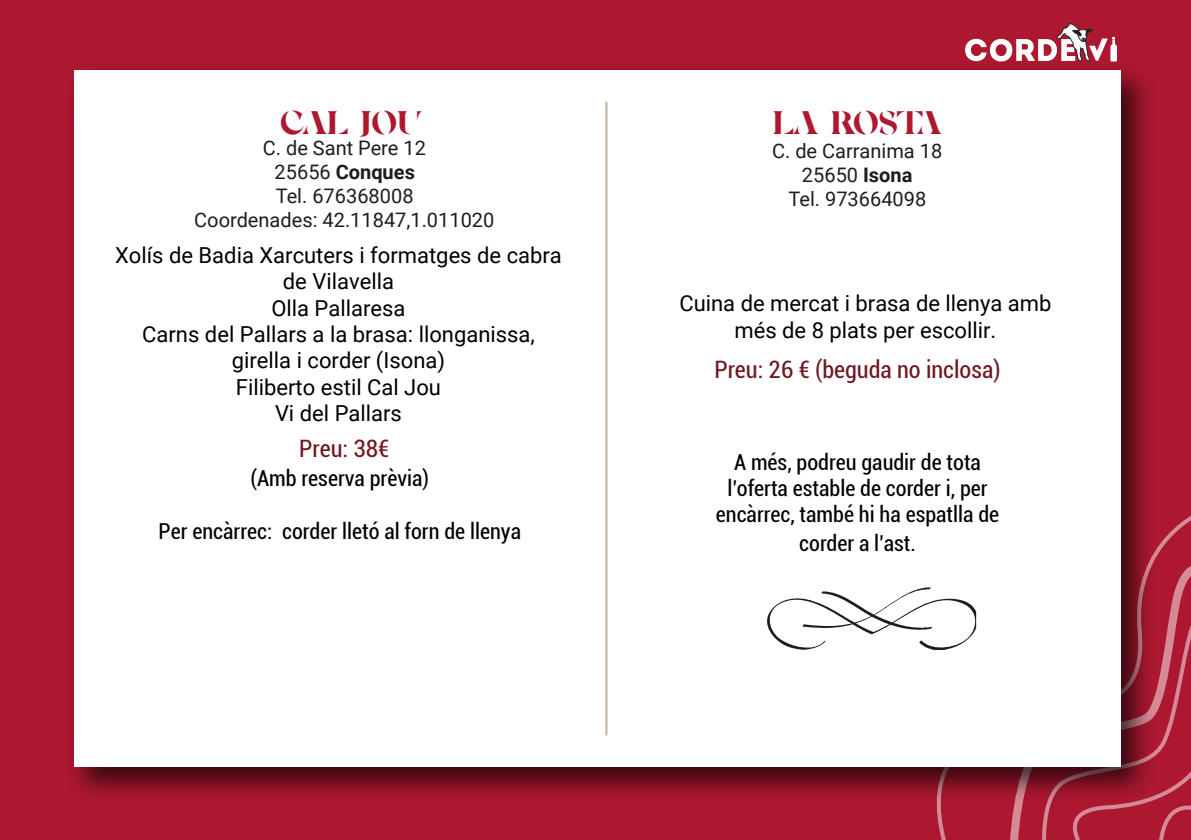
<style>
.page{position:relative;width:1191px;height:840px;background:#fff}
.page>*{position:absolute;margin:0;border:0;box-sizing:border-box;transform-origin:0 0}
.t1{font:condensed 24px "Roboto";color:#6f1922}
.t2{font:22px/26.4px "Roboto";color:#000;text-align:center}
.t3{font:condensed 22px/26.4px "Roboto";color:#000;text-align:center}
.t4{font:20px/24px "Roboto";color:#1d1d1b;text-align:center}
.t5{font:700 20px "Policing Market";color:#ad1830}
.s1{font-weight:700}
</style>
<div class="page">
<div style="left:0;top:0;width:1191px;height:839px;background:#ad1830"></div>
<svg style="left:1010px;top:566px;width:181px;height:273px"></svg>
<svg style="left:1042px;top:611px;width:149px;height:228px"></svg>
<img style="left:72px;top:69px;width:1092px;height:742px">
<div style="left:74px;top:70px;width:1046px;height:695px;background:#fff"></div>
<svg style="left:965px;top:23px;width:152px;height:39px"></svg>
<hr style="left:845px;top:649px;width:29px;height:3px;background:#1d1d1b">
<hr style="left:804px;top:649px;width:41px;height:3px;background:#1d1d1b">
<svg style="left:773px;top:598px;width:29px;height:10px"></svg>
<svg style="left:767px;top:608px;width:37px;height:41px"></svg>
<hr style="left:764px;top:649px;width:40px;height:3px;background:#1d1d1b">
<svg style="left:966px;top:602px;width:8px;height:6px"></svg>
<svg style="left:966px;top:608px;width:11px;height:33px"></svg>
<svg style="left:932px;top:598px;width:34px;height:7px"></svg>
<hr style="left:925px;top:649px;width:41px;height:3px;background:#1d1d1b">
<hr style="left:885px;top:649px;width:40px;height:3px;background:#1d1d1b">
<hr style="left:870px;top:649px;width:15px;height:3px;background:#1d1d1b">
<svg style="left:925px;top:587px;width:6px;height:3px"></svg>
<svg style="left:913px;top:587px;width:12px;height:4px"></svg>
<svg style="left:804px;top:598px;width:17px;height:8px"></svg>
<svg style="left:804px;top:624px;width:17px;height:4px"></svg>
<hr style="left:802px;top:587px;width:2px;height:21px;background:#1d1d1b">
<hr style="left:802px;top:608px;width:2px;height:21px;background:#1d1d1b">
<svg style="left:925px;top:601px;width:7px;height:5px"></svg>
<svg style="left:925px;top:627px;width:7px;height:3px"></svg>
<svg style="left:885px;top:591px;width:40px;height:17px"></svg>
<svg style="left:885px;top:608px;width:40px;height:22px"></svg>
<svg style="left:845px;top:597px;width:40px;height:11px"></svg>
<svg style="left:845px;top:608px;width:40px;height:24px"></svg>
<svg style="left:821px;top:591px;width:24px;height:17px"></svg>
<svg style="left:821px;top:608px;width:24px;height:20px"></svg>
<hr style="left:605px;top:102px;width:2px;height:633px;background:#8b5c3d">
<p class="t5" style="left:280px;top:115px;width:144px">CAL JOU</p>
<p class="t4" style="left:194px;top:135px;width:302px">C. de Sant Pere 12<br>25656 <span class="s1">Conques<br></span>Tel. 676368008<br>Coordenades: 42.11847,1.011020</p>
<p class="t2" style="left:115px;top:241px;width:448px">Xolís de Badia Xarcuters i formatges de cabra de Vilavella<br>Olla Pallaresa<br>Carns del Pallars a la brasa: llonganissa, girella i corder (Isona)<br>Filiberto estil Cal Jou<br>Vi del Pallars</p>
<p class="t1" style="left:299px;top:432px;width:92px">Preu: 38€</p>
<p class="t3" style="left:251px;top:464px;width:180px">(Amb reserva prèvia)</p>
<p class="t3" style="left:159px;top:516px;width:364px">Per encàrrec: corder lletó al forn de llenya</p>
<p class="t5" style="left:772px;top:115px;width:170px">LA ROSTA</p>
<p class="t4" style="left:772px;top:138px;width:172px">C. de Carranima 18<br>25650 <span class="s1">Isona<br></span>Tel. 973664098</p>
<p class="t2" style="left:679px;top:289px;width:374px">Cuina de mercat i brasa de llenya amb més de 8 plats per escollir.</p>
<p class="t1" style="left:714px;top:352px;width:287px">Preu: 26 € (beguda no inclosa)</p>
<p class="t3" style="left:716px;top:447px;width:285px">A més, podreu gaudir de tota l’oferta estable de corder i, per encàrrec, també hi ha espatlla de</p>
<p class="t3" style="left:799px;top:529px;width:118px">corder a l’ast.</p>
</div>
